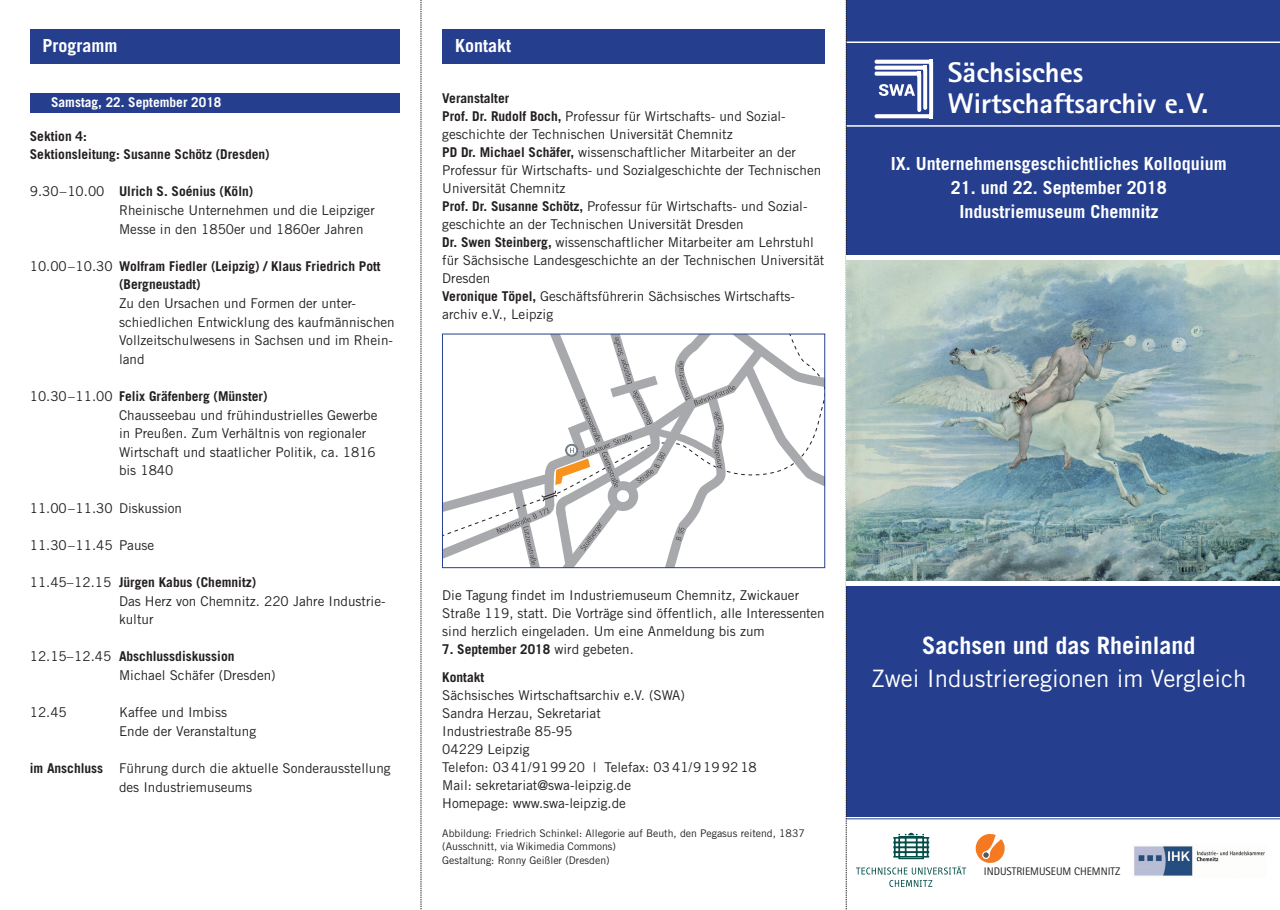
<style>
.page{position:relative;width:1280px;height:910px;background:#fff}
.page>*{position:absolute;margin:0;border:0;box-sizing:border-box;transform-origin:0 0}
.t1{font:800 28.5px/31.5px "Rotis Sans Serif";color:#fff}
.t2{font:24px "Trade Gothic LT";color:#fff}
.t3{font:700 24px "Trade Gothic LT";color:#fff}
.t4{font:700 18px/24px "Trade Gothic LT";color:#fff;text-align:center}
.t5{font:13.5px/18px "Trade Gothic LT";color:#231f20}
.t6{font:700 13.5px/18.6px "Trade Gothic LT";color:#231f20}
.t7{font:700 13.5px "Trade Gothic LT";color:#fff}
.t8{font:11.1px "Rotis Sans Serif";color:#231f20}
.t9{font:10.5px/13.5px "Trade Gothic LT";color:#231f20}
.s1{font-weight:700}
.s2{font-weight:400}
</style>
<div class="page">
<div style="left:846px;top:0;width:434px;height:816px;background:#253f8e"></div>
<svg style="left:421px;top:0;width:1px;height:910px"></svg>
<hr style="left:846px;top:42px;width:434px;height:1px;background:#fff">
<hr style="left:846px;top:125px;width:434px;height:2px;background:#fff">
<svg style="left:846px;top:0;width:1px;height:910px"></svg>
<svg style="left:874px;top:60px;width:58px;height:4px"></svg>
<svg style="left:874px;top:66px;width:53px;height:4px"></svg>
<svg style="left:874px;top:72px;width:47px;height:4px"></svg>
<svg style="left:874px;top:114px;width:58px;height:4px"></svg>
<svg style="left:879px;top:60px;width:54px;height:58px"></svg>
<svg style="left:893px;top:833px;width:36px;height:26px"></svg>
<svg style="left:889px;top:880px;width:43px;height:7px"></svg>
<svg style="left:856px;top:866px;width:110px;height:8px"></svg>
<img style="left:1134px;top:846px;width:131px;height:30px">
<hr style="left:846px;top:819px;width:434px;height:1px;background:#253f8e">
<img style="left:846px;top:260px;width:434px;height:321px">
<hr style="left:846px;top:256px;width:434px;height:4px;background:#fff">
<hr style="left:846px;top:581px;width:434px;height:4px;background:#fff">
<svg style="left:444px;top:336px;width:379px;height:230px"></svg>
<div style="left:442px;top:334px;width:383px;height:234px;border:1px solid #253f8e"></div>
<div style="left:442px;top:30px;width:383px;height:34px;background:#253f8e"></div>
<div style="left:30px;top:30px;width:370px;height:34px;background:#253f8e"></div>
<div style="left:30px;top:94px;width:370px;height:19px;background:#253f8e"></div>
<svg style="left:976px;top:834px;width:29px;height:29px"></svg>
<h3 class="t4" style="left:43px;top:35px;width:76px">Programm</h3>
<h3 class="t4" style="left:455px;top:35px;width:58px">Kontakt</h3>
<p class="t7" style="left:51px;top:97px;width:172px">Samstag, 22. September 2018</p>
<p class="t6" style="left:30px;top:128px;width:242px">Sektion 4:<br>Sektionsleitung: Susanne Schötz (Dresden)</p>
<p class="t5" style="left:119px;top:183px;width:257px;line-height:18.6px;text-indent:-89px">9.30–10.00 <span class="s1">Ulrich S. Soénius (Köln)<br></span>Rheinische Unternehmen und die Leipziger<br>Messe in den 1850er und 1860er Jahren</p>
<p class="t6" style="left:119px;top:258px;width:263px;text-indent:-89px"><span class="s2">10.00–10.30</span> Wolfram Fiedler (Leipzig) / Klaus Friedrich Pott (Bergneustadt)</p>
<p class="t5" style="left:119px;top:295px;width:277px;line-height:18.6px">Zu den Ursachen und Formen der unter&shy;schiedlichen Entwicklung des kaufmännischen Vollzeitschulwesens in Sachsen und im Rhein&shy;land</p>
<p class="t5" style="left:119px;top:388px;width:260px;line-height:18.6px;text-indent:-89px">10.30–11.00 <span class="s1">Felix Gräfenberg (Münster)<br></span>Chausseebau und frühindustrielles Gewerbe in Preußen. Zum Verhältnis von regionaler Wirtschaft und staatlicher Politik, ca. 1816 bis 1840</p>
<p class="t5" style="left:30px;top:500px;width:154px">11.00–11.30 Diskussion</p>
<p class="t5" style="left:30px;top:537px;width:126px">11.30–11.45 Pause</p>
<p class="t5" style="left:119px;top:574px;width:268px;line-height:18.6px;text-indent:-89px">11.45–12.15 <span class="s1">Jürgen Kabus (Chemnitz)<br></span>Das Herz von Chemnitz. 220 Jahre Industrie&shy;kultur</p>
<p class="t5" style="left:119px;top:648px;width:158px;line-height:18.6px;text-indent:-89px">12.15–12.45 <span class="s1">Abschlussdiskussion<br></span>Michael Schäfer (Dresden)</p>
<p class="t5" style="left:30px;top:705px;width:39px">12.45</p>
<p class="t5" style="left:119px;top:704px;width:139px;line-height:18.6px">Kaffee und Imbiss<br>Ende der Veranstaltung</p>
<p class="t5" style="left:119px;top:760px;width:273px;line-height:18.6px;text-indent:-89px"><span class="s1">im Anschluss</span> Führung durch die aktuelle Sonderausstellung des Industriemuseums</p>
<p class="t5" style="left:442px;top:91px;width:383px"><span class="s1">Veranstalter<br>Prof. Dr. Rudolf Boch,</span> Professur für Wirtschafts- und Sozial&shy;geschichte der Technischen Universität Chemnitz<br><span class="s1">PD Dr. Michael Schäfer,</span> wissenschaftlicher Mitarbeiter an der Professur für Wirtschafts- und Sozialgeschichte der Technischen Universität Chemnitz<br><span class="s1">Prof. Dr. Susanne Schötz,</span> Professur für Wirtschafts- und Sozial&shy;geschichte an der Technischen Universität Dresden<br><span class="s1">Dr. Swen Steinberg,</span> wissenschaftlicher Mitarbeiter am Lehrstuhl für Sächsische Landesgeschichte an der Technischen Universität Dresden<br><span class="s1">Veronique Töpel,</span> Geschäftsführerin Sächsisches Wirtschafts&shy;archiv e.V., Leipzig</p>
<p class="t5" style="left:442px;top:587px;width:384px">Die Tagung findet im Industriemuseum Chemnitz, Zwickauer<br>Straße 119, statt. Die Vorträge sind öffentlich, alle Interessenten sind herzlich eingeladen. Um eine Anmeldung bis zum</p>
<p class="t6" style="left:442px;top:636px;width:193px;line-height:28.5px">7. September 2018 <span class="s2">wird gebeten.<br></span>Kontakt</p>
<p class="t5" style="left:442px;top:688px;width:316px">Sächsisches Wirtschaftsarchiv e.V. (SWA)<br>Sandra Herzau, Sekretariat<br>Industriestraße 85-95<br>04229 Leipzig<br>Telefon: 0341/919920 | Telefax: 0341/9199218<br>Mail: sekretariat@swa-leipzig.de<br>Homepage: www.swa-leipzig.de</p>
<p class="t9" style="left:442px;top:827px;width:364px">Abbildung: Friedrich Schinkel: Allegorie auf Beuth, den Pegasus reitend, 1837 (Ausschnitt, via Wikimedia Commons)<br>Gestaltung: Ronny Geißler (Dresden)</p>
<h1 class="t1" style="left:948px;top:56px;width:262px">Sächsisches<br>Wirtschaftsarchiv e. V.</h1>
<h3 class="t4" style="left:891px;top:154px;width:338px">IX. Unternehmensgeschichtliches Kolloquium</h3>
<h3 class="t4" style="left:951px;top:178px;width:218px">21. und 22. September 2018<br>Industriemuseum Chemnitz</h3>
<h2 class="t3" style="left:922px;top:636px;width:275px">Sachsen und das Rheinland</h2>
<h2 class="t2" style="left:871px;top:669px;width:376px">Zwei Industrieregionen im Vergleich</h2>
<p class="t8" style="left:984px;top:864px;width:138px">INDUSTRIEMUSEUM CHEMNITZ</p>
</div>
